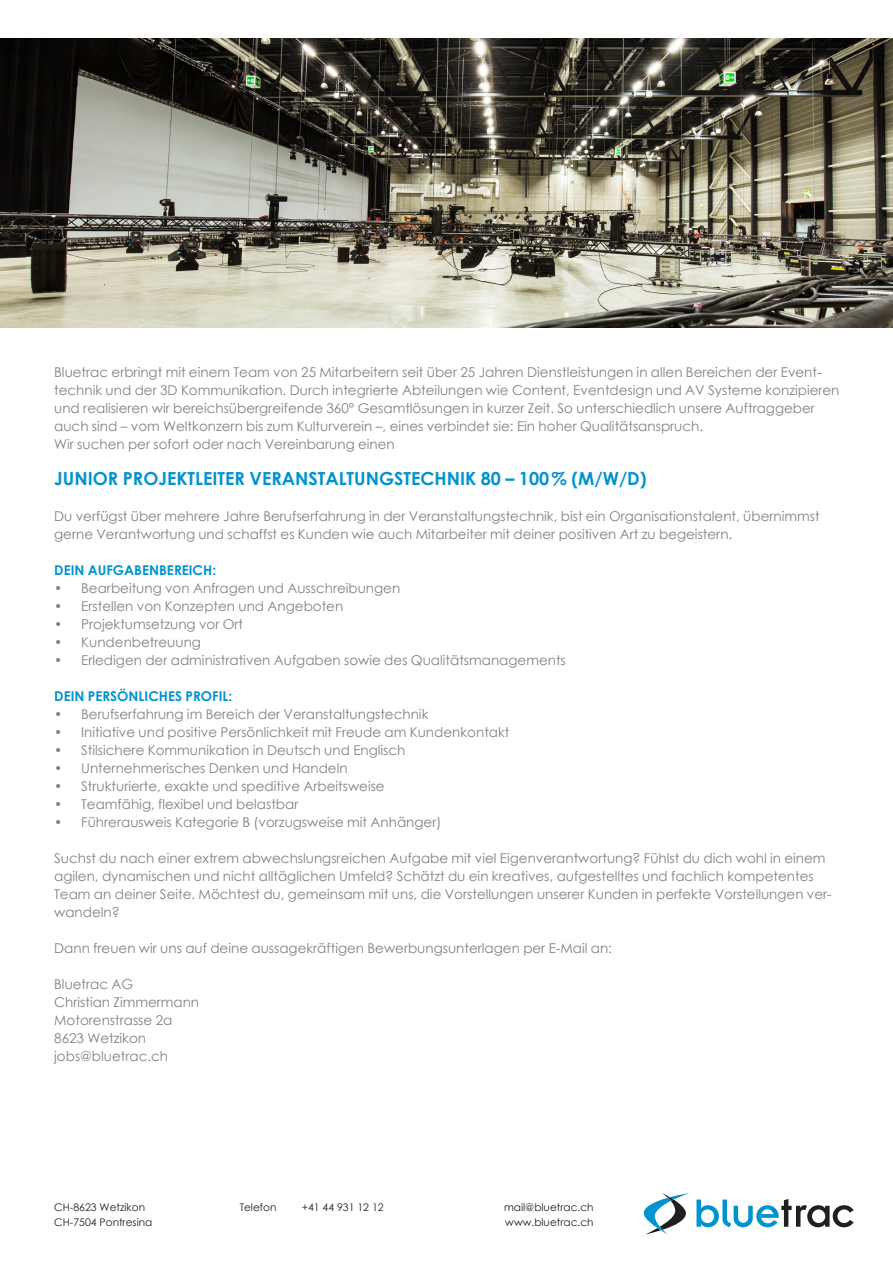
<style>
.page{position:relative;width:893px;height:1263px;background:#fff}
.page>*{position:absolute;margin:0;border:0;box-sizing:border-box;transform-origin:0 0}
.Aufzählung{font:700 18px "Century Gothic";color:#0093d0}
.Lauftext{font:13.5px/18px "Century Gothic";color:#808285}
.Aufzählung-2{font:13.5px/18px "Century Gothic";color:#808285}
.Lauftext-2{font:700 13.5px "Century Gothic";color:#0093d0}
.Headline_blau{font:10.5px "Century Gothic";color:#231f20}
</style>
<div class="page">
<img style="left:0;top:38px;width:893px;height:289px">
<svg style="left:696px;top:1199px;width:158px;height:28px"></svg>
<svg style="left:644px;top:1193px;width:45px;height:41px"></svg>
<p class="Aufzählung-2" style="left:54px;top:363px;width:769px">Bluetrac erbringt mit einem Team von 25 Mitarbeitern seit über 25 Jahren Dienstleistungen in allen Bereichen der Event-</p>
<p class="Aufzählung-2" style="left:54px;top:381px;width:787px">technik und der 3D Kommunikation. Durch integrierte Abteilungen wie Content, Eventdesign und AV Systeme konzipieren und realisieren wir bereichsübergreifende 360° Gesamtlösungen in kurzer Zeit. So unterschiedlich unsere Auftraggeber auch sind – vom Weltkonzern bis zum Kulturverein –, eines verbindet sie: Ein hoher Qualitätsanspruch.</p>
<p class="Aufzählung-2" style="left:54px;top:435px;width:342px">Wir suchen per sofort oder nach Vereinbarung einen</p>
<p class="Aufzählung" style="left:54px;top:465px;width:594px">JUNIOR PROJEKTLEITER VERANSTALTUNGSTECHNIK 80 – 100% (M/W/D)</p>
<p class="Lauftext" style="left:54px;top:507px;width:767px">Du verfügst über mehrere Jahre Berufserfahrung in der Veranstaltungstechnik, bist ein Organisationstalent, übernimmst</p>
<p class="Lauftext" style="left:54px;top:525px;width:680px">gerne Verantwortung und schaffst es Kunden wie auch Mitarbeiter mit deiner positiven Art zu begeistern.</p>
<p class="Lauftext-2" style="left:54px;top:560px;width:163px">DEIN AUFGABENBEREICH:</p>
<p class="Lauftext" style="left:54px;top:579px;width:348px">• Bearbeitung von Anfragen und Ausschreibungen</p>
<p class="Lauftext" style="left:54px;top:597px;width:291px">• Erstellen von Konzepten und Angeboten</p>
<p class="Lauftext" style="left:54px;top:615px;width:190px">• Projektumsetzung vor Ort</p>
<p class="Lauftext" style="left:54px;top:633px;width:148px">• Kundenbetreuung</p>
<p class="Lauftext" style="left:54px;top:651px;width:513px">• Erledigen der administrativen Aufgaben sowie des Qualitätsmanagements</p>
<p class="Lauftext-2" style="left:54px;top:686px;width:179px">DEIN PERSÖNLICHES PROFIL:</p>
<p class="Lauftext" style="left:54px;top:705px;width:376px">• Berufserfahrung im Bereich der Veranstaltungstechnik</p>
<p class="Lauftext" style="left:54px;top:723px;width:457px">• Initiative und positive Persönlichkeit mit Freude am Kundenkontakt</p>
<p class="Lauftext" style="left:54px;top:741px;width:353px">• Stilsichere Kommunikation in Deutsch und Englisch</p>
<p class="Lauftext" style="left:54px;top:759px;width:295px">• Unternehmerisches Denken und Handeln</p>
<p class="Lauftext" style="left:54px;top:777px;width:332px">• Strukturierte, exakte und speditive Arbeitsweise</p>
<p class="Lauftext" style="left:54px;top:795px;width:246px">• Teamfähig, flexibel und belastbar</p>
<p class="Lauftext" style="left:54px;top:813px;width:389px">• Führerausweis Kategorie B (vorzugsweise mit Anhänger)</p>
<p class="Lauftext" style="left:54px;top:849px;width:779px">Suchst du nach einer extrem abwechslungsreichen Aufgabe mit viel Eigenverantwortung? Fühlst du dich wohl in einem agilen, dynamischen und nicht alltäglichen Umfeld? Schätzt du ein kreatives, aufgestelltes und fachlich kompetentes Team an deiner Seite. Möchtest du, gemeinsam mit uns, die Vorstellungen unserer Kunden in perfekte Vorstellungen ver&shy;wandeln?</p>
<p class="Lauftext" style="left:54px;top:939px;width:559px">Dann freuen wir uns auf deine aussagekräftigen Bewerbungsunterlagen per E-Mail an:</p>
<p class="Lauftext" style="left:54px;top:975px;width:81px">Bluetrac AG</p>
<p class="Lauftext" style="left:54px;top:993px;width:147px">Christian Zimmermann</p>
<p class="Lauftext" style="left:54px;top:1011px;width:120px">Motorenstrasse 2a</p>
<p class="Lauftext" style="left:54px;top:1029px;width:93px">8623 Wetzikon</p>
<p class="Lauftext" style="left:54px;top:1047px;width:115px">jobs@bluetrac.ch</p>
<p class="Headline_blau" style="left:54px;top:1200px;width:92px">CH-8623 Wetzikon</p>
<p class="Headline_blau" style="left:54px;top:1215px;width:100px">CH-7504 Pontresina</p>
<p class="Headline_blau" style="left:240px;top:1200px;width:38px">Telefon</p>
<p class="Headline_blau" style="left:302px;top:1200px;width:83px">+41 44 931 12 12</p>
<p class="Headline_blau" style="left:504px;top:1200px;width:91px">mail@bluetrac.ch</p>
<p class="Headline_blau" style="left:505px;top:1215px;width:90px">www.bluetrac.ch</p>
</div>
